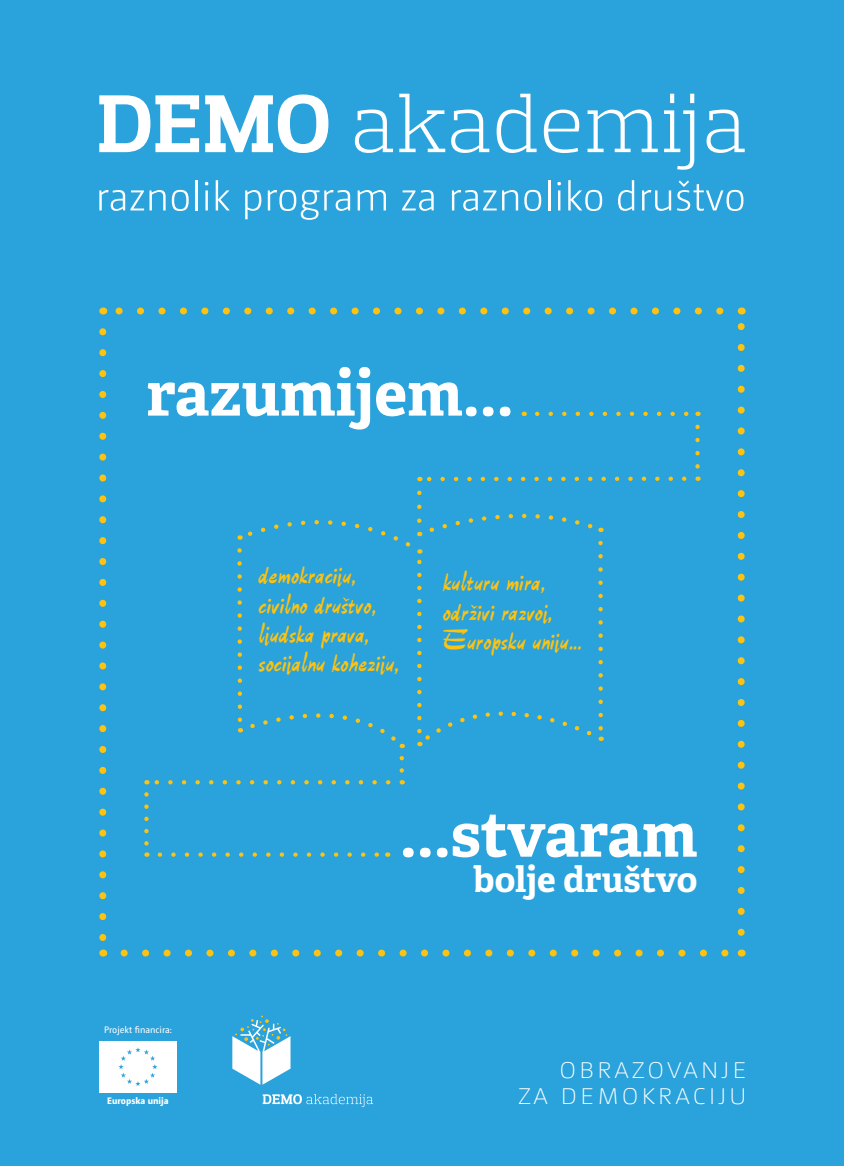
<style>
.page{position:relative;width:844px;height:1166px;background:#fff}
.page>*{position:absolute;margin:0;border:0;box-sizing:border-box;transform-origin:0 0}
.t1{font:700 62.48px "Adelle Basic";color:#fff}
.t2{font:700 35.52px "Adelle Basic";color:#fff}
.t3{font:29.75px/29.4px "P22 Slogan";color:#fec210}
.t4{font:200 29.75px/26.2px "Camingo Dos Pro";letter-spacing:.07em;color:#fff;text-align:right}
.t5{font:9.45px "Camingo Dos Pro";color:#fff}
.t6{font:800 9.45px "Camingo Dos Pro";color:#fff}
</style>
<div class="page">
<div style="left:0;top:0;width:843px;height:1166px;background:#2aa2db"></div>
<svg style="left:232px;top:1015px;width:58px;height:70px"></svg>
<svg style="left:262px;top:1094px;width:111px;height:13px"></svg>
<svg style="left:99px;top:190px;width:66px;height:21px"></svg>
<svg style="left:172px;top:190px;width:17px;height:21px"></svg>
<hr style="left:195px;top:180px;width:2px;height:30px;background:#fff">
<hr style="left:205px;top:190px;width:3px;height:20px;background:#fff">
<svg style="left:216px;top:180px;width:14px;height:30px"></svg>
<svg style="left:245px;top:190px;width:16px;height:29px"></svg>
<svg style="left:268px;top:190px;width:82px;height:30px"></svg>
<svg style="left:357px;top:190px;width:29px;height:20px"></svg>
<svg style="left:402px;top:190px;width:31px;height:21px"></svg>
<svg style="left:452px;top:190px;width:25px;height:21px"></svg>
<svg style="left:483px;top:190px;width:13px;height:20px"></svg>
<svg style="left:502px;top:190px;width:16px;height:20px"></svg>
<svg style="left:524px;top:190px;width:17px;height:21px"></svg>
<hr style="left:547px;top:180px;width:3px;height:30px;background:#fff">
<hr style="left:558px;top:190px;width:2px;height:20px;background:#fff">
<svg style="left:568px;top:180px;width:34px;height:31px"></svg>
<svg style="left:618px;top:180px;width:16px;height:31px"></svg>
<svg style="left:642px;top:190px;width:29px;height:21px"></svg>
<svg style="left:677px;top:180px;width:66px;height:31px"></svg>
<svg style="left:99px;top:95px;width:100px;height:57px"></svg>
<svg style="left:205px;top:94px;width:123px;height:59px"></svg>
<svg style="left:355px;top:110px;width:38px;height:43px"></svg>
<svg style="left:399px;top:94px;width:46px;height:58px"></svg>
<svg style="left:451px;top:110px;width:38px;height:43px"></svg>
<svg style="left:496px;top:94px;width:40px;height:59px"></svg>
<svg style="left:543px;top:110px;width:37px;height:43px"></svg>
<svg style="left:587px;top:110px;width:70px;height:42px"></svg>
<svg style="left:664px;top:94px;width:30px;height:76px"></svg>
<svg style="left:706px;top:110px;width:38px;height:43px"></svg>
<svg style="left:99px;top:332px;width:7px;height:609px"></svg>
<svg style="left:124px;top:949px;width:605px;height:7px"></svg>
<svg style="left:737px;top:323px;width:7px;height:609px"></svg>
<svg style="left:115px;top:307px;width:604px;height:7px"></svg>
<svg style="left:537px;top:412px;width:152px;height:4px"></svg>
<svg style="left:427px;top:476px;width:257px;height:5px"></svg>
<svg style="left:154px;top:780px;width:234px;height:4px"></svg>
<svg style="left:160px;top:852px;width:219px;height:5px"></svg>
<svg style="left:695px;top:427px;width:4px;height:54px"></svg>
<svg style="left:237px;top:493px;width:367px;height:255px"></svg>
<svg style="left:399px;top:756px;width:6px;height:28px"></svg>
<svg style="left:144px;top:794px;width:5px;height:63px"></svg>
<div style="left:99px;top:1041px;width:78px;height:51px;background:#fff"></div>
<svg style="left:118px;top:1047px;width:39px;height:39px"></svg>
<h1 class="t1" style="left:146px;top:354px;width:368px">razumijem...</h1>
<p class="t3" style="left:258px;top:559px;width:141px">demokraciju, civilno društvo, ljudska prava, socijalnu koheziju,</p>
<p class="t3" style="left:442px;top:566px;width:140px">kulturu mira, održivi razvoj,<br>Europsku uniju...</p>
<p class="t5" style="left:104px;top:1024px;width:69px">Projekt financira:</p>
<p class="t6" style="left:107px;top:1095px;width:63px">Europska unija</p>
<h1 class="t1" style="left:400px;top:794px;width:299px">...stvaram</h1>
<p class="t2" style="left:473px;top:857px;width:226px">bolje društvo</p>
<p class="t4" style="left:517px;top:1054px;width:231px">obrazovanje<br>za demokraciju</p>
</div>
